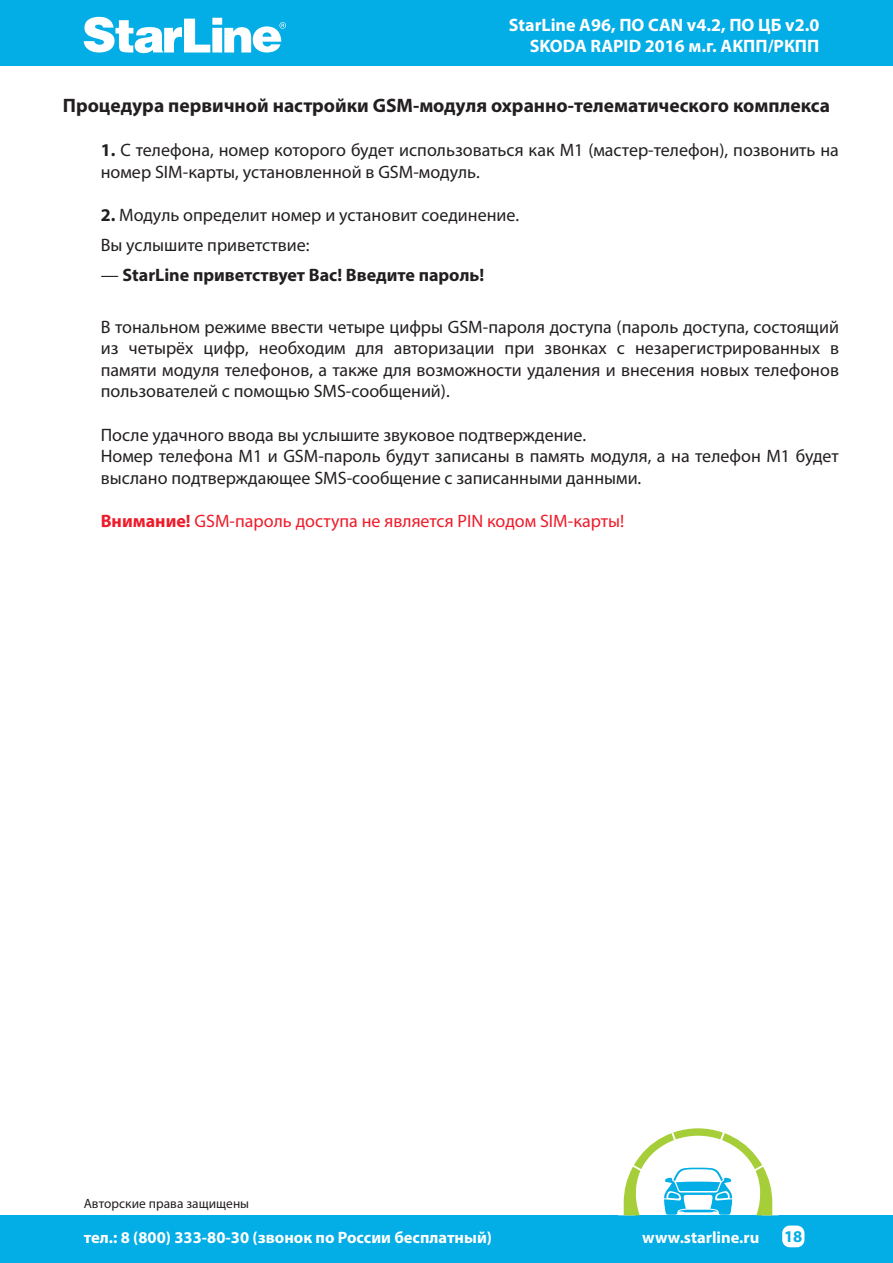
<style>
.page{position:relative;width:893px;height:1263px;background:#fff}
.page>*{position:absolute;margin:0;border:0;box-sizing:border-box;transform-origin:0 0}
.t1{font:700 19.5px "Myriad Pro";color:#231f20}
.t2{font:18px/21.6px "Myriad Pro";color:#231f20}
.t3{font:700 18px/21.6px "Myriad Pro";color:#fff;text-align:right}
.t4{font:18px "Myriad Pro";color:#ee1b2a}
.t5{font:700 18px "Myriad Pro";color:#231f20}
.t6{font:700 16.5px "Myriad Pro";color:#fff}
.t7{font:700 16.5px "Myriad Pro";color:#03ade5}
.t8{font:13.5px "Myriad Pro";color:#231f20}
.s1{font-weight:700}
.s2{font-weight:400}
</style>
<div class="page">
<div style="left:0;top:0;width:893px;height:65px;background:#03ade5"></div>
<svg style="left:84px;top:17px;width:202px;height:36px"></svg>
<div style="left:0;top:1215px;width:893px;height:48px;background:#03ade5"></div>
<div style="left:782px;top:1225px;width:22px;height:22px;background:#fff;border-radius:8px"></div>
<svg style="left:623px;top:1128px;width:150px;height:87px"></svg>
<p class="t3" style="left:509px;top:13px;width:312px">StarLine А96, ПО CAN v4.2, ПО ЦБ v2.0<br>SKODA RAPID 2016 м.г. АКПП/РКПП</p>
<p class="t1" style="left:63px;top:92px;width:769px">Процедура первичной настройки GSM-модуля охранно-телематического комплекса</p>
<p class="t2" style="left:101px;top:139px;width:740px"><span class="s1">1.</span> С телефона, номер которого будет использоваться как M1 (мастер-телефон), позвонить на номер SIM-карты, установленной в GSM-модуль.</p>
<p class="t2" style="left:101px;top:199px;width:420px;line-height:30.2px"><span class="s1">2.</span> Модуль определит номер и установит соединение.<br>Вы услышите приветствие:</p>
<p class="t5" style="left:101px;top:263px;width:385px"><span class="s2">—</span> StarLine приветствует Вас! Введите пароль!</p>
<p class="t2" style="left:101px;top:315px;width:740px;text-align:justify">В тональном режиме ввести четыре цифры GSM-пароля доступа (пароль доступа, состоящий из четырёх цифр, необходим для авторизации при звонках с незарегистрированных в памяти модуля телефонов, а также для возможности удаления и внесения новых телефонов пользователей с помощью SMS-сообщений).</p>
<p class="t2" style="left:101px;top:423px;width:740px">После удачного ввода вы услышите звуковое подтверждение.<br>Номер телефона M1 и GSM-пароль будут записаны в память модуля, а на телефон M1 будет выслано подтверждающее SMS-сообщение с записанными данными.</p>
<p class="t4" style="left:101px;top:510px;width:525px"><span class="s1">Внимание!</span> GSM-пароль доступа не является PIN кодом SIM-карты!</p>
<p class="t8" style="left:84px;top:1195px;width:167px">Авторские права защищены</p>
<p class="t6" style="left:84px;top:1226px;width:410px">тел.: 8 (800) 333-80-30 (звонок по России бесплатный)</p>
<p class="t6" style="left:642px;top:1226px;width:119px">www.starline.ru</p>
<p class="t7" style="left:784px;top:1226px;width:20px">18</p>
</div>
